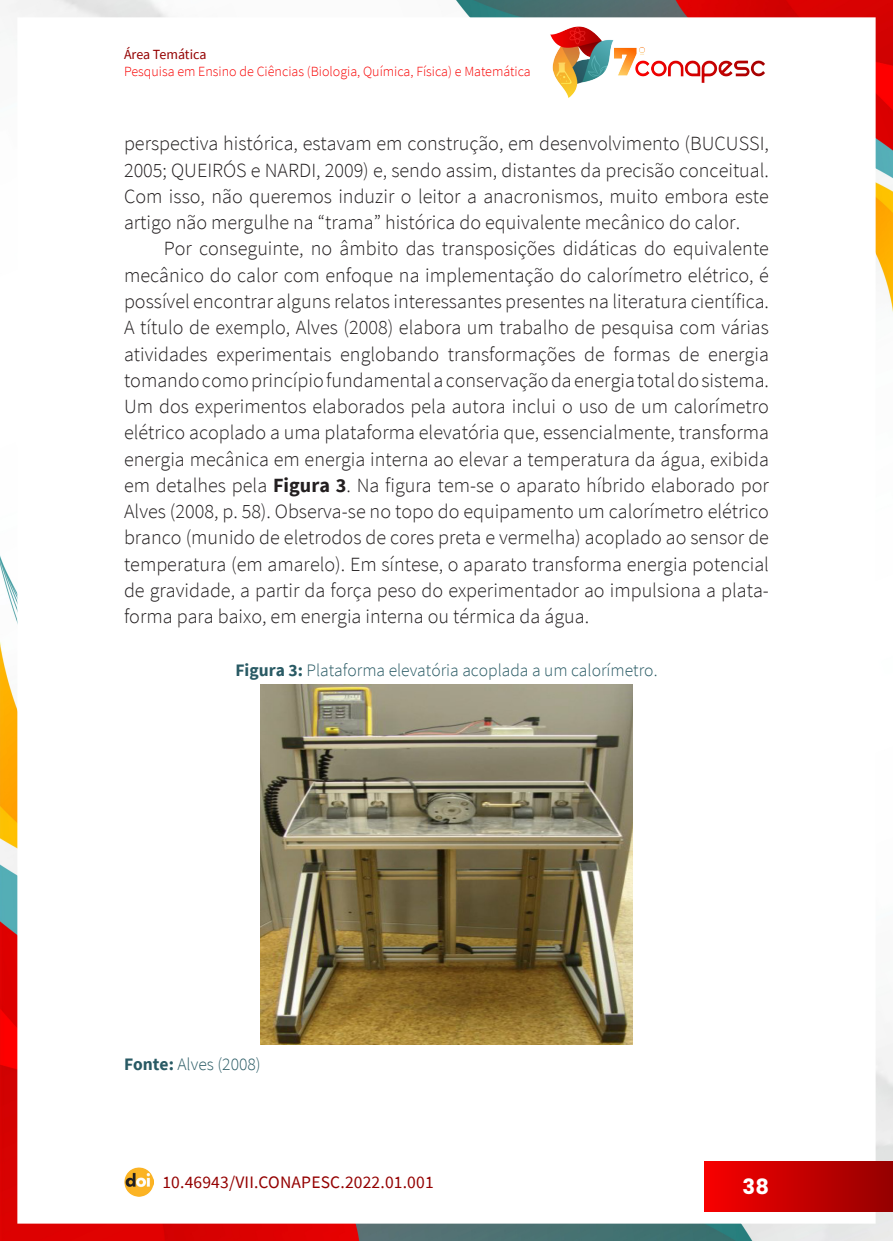
<style>
.page{position:relative;width:893px;height:1241px;background:#fff}
.page>*{position:absolute;margin:0;border:0;box-sizing:border-box;transform-origin:0 0}
.t1{font:700 21px "Poppins";color:#fff}
._7_CORPO{font:300 20.12px/26.2px "Source Sans Pro";color:#231f20;text-align:justify}
._12_LEGENDAS{font:300 17.5px "Source Sans Pro";color:#295a64}
.t2{font:17.5px "Source Sans Pro";letter-spacing:.01em;color:#940000}
._13_FONTES{font:300 17.5px "Source Sans Pro";color:#295a64}
.t3{font:300 14px "Source Sans Pro";color:#f80000}
.t4{font:14px "Source Sans Pro";letter-spacing:-.005em;color:#940000}
.s1{font-weight:700}
</style>
<div class="page">
<img style="left:0;top:0;width:893px;height:1240px">
<div style="left:17px;top:17px;width:859px;height:1206px;background:#fff"></div>
<img style="left:124px;top:1167px;width:30px;height:29px">
<div style="left:704px;top:1161px;width:189px;height:49px;background:linear-gradient(to right,#f80000,#950000)"></div>
<img style="left:550px;top:26px;width:215px;height:72px">
<img style="left:260px;top:684px;width:372px;height:359px">
<p class="t4" style="left:124px;top:45px;width:84px">Área Temática</p>
<p class="t3" style="left:124px;top:62px;width:408px">Pesquisa em Ensino de Ciências (Biologia, Química, Física) e Matemática</p>
<p class="_7_CORPO" style="left:124px;top:130px;width:646px">perspectiva histórica, estavam em construção, em desenvolvimento (BUCUSSI, 2005; QUEIRÓS e NARDI, 2009) e, sendo assim, distantes da precisão conceitual.<br>Com isso, não queremos induzir o leitor a anacronismos, muito embora este artigo não mergulhe na “trama” histórica do equivalente mecânico do calor.</p>
<p class="_7_CORPO" style="left:124px;top:235px;width:646px;text-indent:40px">Por conseguinte, no âmbito das transposições didáticas do equivalente mecânico do calor com enfoque na implementação do calorímetro elétrico, é possível encontrar alguns relatos interessantes presentes na literatura científica.<br>A título de exemplo, Alves (2008) elabora um trabalho de pesquisa com várias atividades experimentais englobando transformações de formas de energia tomando como princípio fundamental a conservação da energia total do sistema.<br>Um dos experimentos elaborados pela autora inclui o uso de um calorímetro elétrico acoplado a uma plataforma elevatória que, essencialmente, transforma energia mecânica em energia interna ao elevar a temperatura da água, exibida em detalhes pela <span class="s1">Figura 3</span>. Na figura tem-se o aparato híbrido elaborado por Alves (2008, p. 58). Observa-se no topo do equipamento um calorímetro elétrico branco (munido de eletrodos de cores preta e vermelha) acoplado ao sensor de temperatura (em amarelo). Em síntese, o aparato transforma energia potencial de gravidade, a partir da força peso do experimentador ao impulsiona a plata&shy;forma para baixo, em energia interna ou térmica da água.</p>
<p class="_12_LEGENDAS" style="left:235px;top:659px;width:424px"><span class="s1">Figura 3:</span> Plataforma elevatória acoplada a um calorímetro.</p>
<p class="_13_FONTES" style="left:124px;top:1052px;width:138px"><span class="s1">Fonte:</span> Alves (2008)</p>
<p class="t2" style="left:162px;top:1170px;width:273px">10.46943/VII.CONAPESC.2022.01.001</p>
<p class="t1" style="left:743px;top:1173px;width:28px">38</p>
</div>
